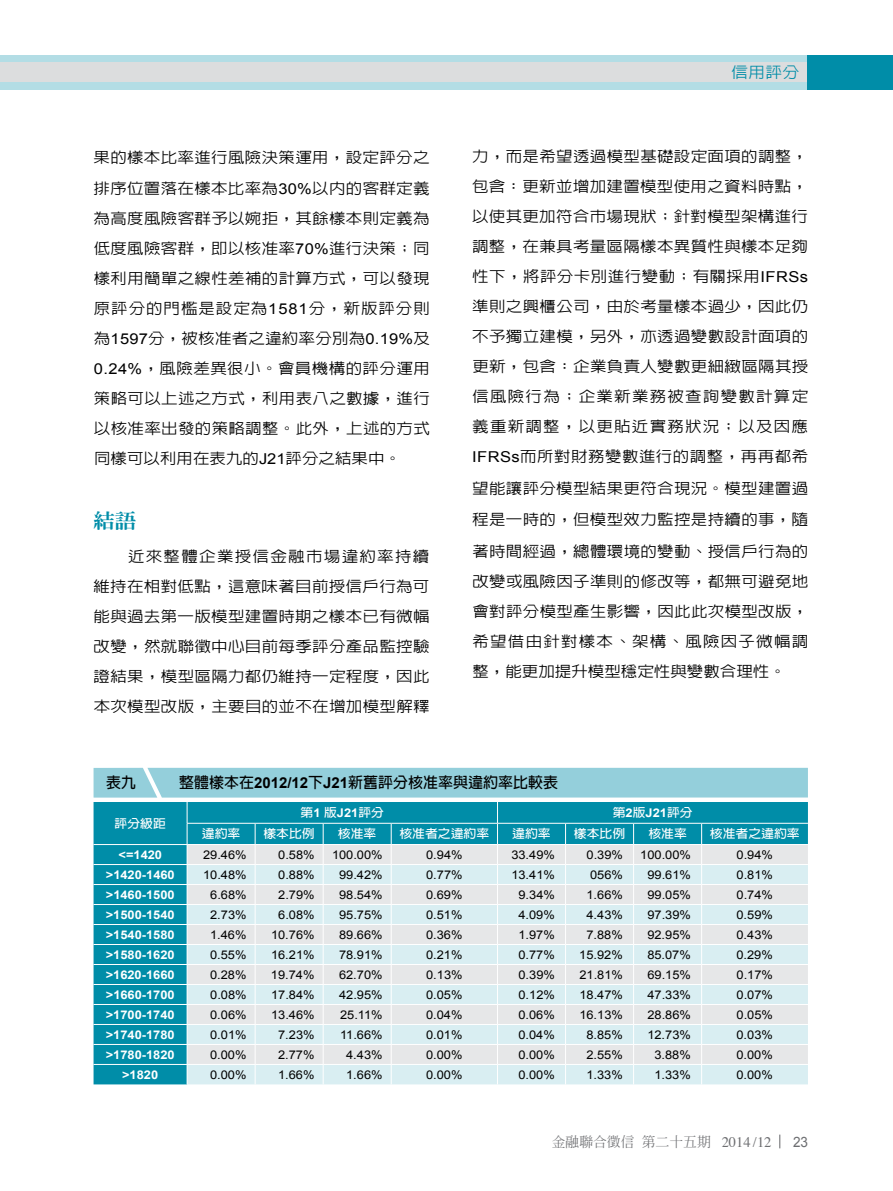
<style>
.page{position:relative;width:893px;height:1191px;background:#fff}
.page>*{position:absolute;margin:0;border:0;box-sizing:border-box;transform-origin:0 0}
.t1{font:800 19.5px "AR Ming B5";color:#008da8;scale:1.1 1}
.t2{font:500 15.3px "AR Hei B5";color:#008da8;scale:1.1 1}
.t3{font:500 15px/30px "AR Hei B5";letter-spacing:.02em;color:#000;text-align:justify;scale:1.1 1}
.t4{font:700 15px "AR Hei B5";color:#000}
.t5{font:14.25px "Arial";color:#6d6e71;scale:.95 1}
.t6{font:500 13.8px "AR Ming B5";color:#6d6e71}
.t7{font:12px "Arial";color:#000;scale:1.07 1}
.t8{font:700 12px "Arial";color:#fff;scale:1.07 1}
.t9{font:700 12px "AR Hei B5";color:#fff;scale:1.07 1}
.s1{font-family:"Arial";font-weight:400}
.s2{font-family:"Arial"}
.s3{font-family:"Times";font-weight:400;font-size:14.55px}
</style>
<div class="page">
<div style="left:0;top:55px;width:893px;height:34px;background:#b3dde5"></div>
<div style="left:0;top:62px;width:893px;height:20px;background:#dcddde"></div>
<div style="left:808px;top:55px;width:85px;height:34px;background:#008da8"></div>
<svg style="left:779px;top:1134px;width:1px;height:14px"></svg>
<svg style="left:94px;top:768px;width:714px;height:316px;background:#a7d3dc"></svg>
<p class="t3" style="left:94px;top:143px;width:307px">果的樣本比率進行風險決策運用，設定評分之排序位置落在樣本比率為<span class="s1">30%</span>以內的客群定義為高度風險客群予以婉拒，其餘樣本則定義為低度風險客群，即以核准率<span class="s1">70%</span>進行決策；同樣利用簡單之線性差補的計算方式，可以發現原評分的門檻是設定為<span class="s1">1581</span>分，新版評分則為<span class="s1">1597</span>分，被核准者之違約率分別為<span class="s1">0.19%</span>及<span class="s1">0.24%</span>，風險差異很小。會員機構的評分運用策略可以上述之方式，利用表八之數據，進行以核准率出發的策略調整。此外，上述的方式同樣可以利用在表九的<span class="s1">J21</span>評分之結果中。</p>
<h1 class="t1" style="left:94px;top:510px;width:41px">結語</h1>
<p class="t3" style="left:93px;top:541px;width:307px;text-indent:35px">近來整體企業授信金融市場違約率持續維持在相對低點，這意味著目前授信戶行為可能與過去第一版模型建置時期之樣本已有微幅改變，然就聯徵中心目前每季評分產品監控驗證結果，模型區隔力都仍維持一定程度，因此本次模型改版，主要目的並不在增加模型解釋</p>
<p class="t2" style="left:732px;top:65px;width:63px">信用評分</p>
<p class="t3" style="left:472px;top:141px;width:307px">力，而是希望透過模型基礎設定面項的調整，包含：更新並增加建置模型使用之資料時點，以使其更加符合市場現狀；針對模型架構進行調整，在兼具考量區隔樣本異質性與樣本足夠性下，將評分卡別進行變動；有關採用<span class="s1">IFRSs</span>準則之興櫃公司，由於考量樣本過少，因此仍不予獨立建模，另外，亦透過變數設計面項的更新，包含：企業負責人變數更細緻區隔其授信風險行為；企業新業務被查詢變數計算定義重新調整，以更貼近實務狀況；以及因應<span class="s1">IFRSs</span>而所對財務變數進行的調整，再再都希</p>
<p class="t3" style="left:472px;top:472px;width:307px;line-height:31.5px">望能讓評分模型結果更符合現況。模型建置過程是一時的，但模型效力監控是持續的事，隨著時間經過，總體環境的變動、授信戶行為的</p>
<p class="t3" style="left:472px;top:566px;width:307px">改變或風險因子準則的修改等，都無可避免地會對評分模型產生影響，因此此次模型改版，希望借由針對樣本、架構、風險因子微幅調整，能更加提升模型穩定性與變數合理性。</p>
<p class="t4" style="left:106px;top:775px;width:31px">表九</p>
<p class="t4" style="left:179px;top:775px;width:381px">整體樣本在<span class="s2">2012/12</span>下<span class="s2">J21</span>新舊評分核准率與違約率比較表</p>
<p class="t9" style="left:115px;top:817px;width:49px">評分級距</p>
<p class="t9" style="left:301px;top:806px;width:80px">第<span class="s2">1</span> 版<span class="s2">J21</span>評分</p>
<p class="t9" style="left:613px;top:806px;width:76px">第<span class="s2">2</span>版<span class="s2">J21</span>評分</p>
<p class="t9" style="left:202px;top:828px;width:38px">違約率</p>
<p class="t9" style="left:263px;top:828px;width:50px">樣本比例</p>
<p class="t9" style="left:338px;top:828px;width:37px">核准率</p>
<p class="t9" style="left:399px;top:828px;width:86px">核准者之違約率</p>
<p class="t9" style="left:512px;top:828px;width:37px">違約率</p>
<p class="t9" style="left:574px;top:828px;width:49px">樣本比例</p>
<p class="t9" style="left:648px;top:828px;width:37px">核准率</p>
<p class="t9" style="left:710px;top:828px;width:86px">核准者之違約率</p>
<p class="t8" style="left:119px;top:848px;width:42px">&lt;=1420</p>
<p class="t7" style="left:203px;top:848px;width:42px">29.46%</p>
<p class="t7" style="left:278px;top:848px;width:36px">0.58%</p>
<p class="t7" style="left:332px;top:848px;width:49px">100.00%</p>
<p class="t7" style="left:426px;top:848px;width:36px">0.94%</p>
<p class="t7" style="left:511px;top:848px;width:42px">33.49%</p>
<p class="t7" style="left:587px;top:848px;width:36px">0.39%</p>
<p class="t7" style="left:640px;top:848px;width:49px">100.00%</p>
<p class="t7" style="left:737px;top:848px;width:36px">0.94%</p>
<p class="t8" style="left:106px;top:868px;width:66px">&gt;1420-1460</p>
<p class="t7" style="left:203px;top:868px;width:42px">10.48%</p>
<p class="t7" style="left:278px;top:868px;width:36px">0.88%</p>
<p class="t7" style="left:339px;top:868px;width:42px">99.42%</p>
<p class="t7" style="left:426px;top:868px;width:36px">0.77%</p>
<p class="t7" style="left:511px;top:868px;width:42px">13.41%</p>
<p class="t7" style="left:590px;top:868px;width:32px">056%</p>
<p class="t7" style="left:647px;top:868px;width:42px">99.61%</p>
<p class="t7" style="left:737px;top:868px;width:36px">0.81%</p>
<p class="t8" style="left:106px;top:888px;width:66px">&gt;1460-1500</p>
<p class="t7" style="left:210px;top:888px;width:36px">6.68%</p>
<p class="t7" style="left:278px;top:888px;width:36px">2.79%</p>
<p class="t7" style="left:339px;top:888px;width:42px">98.54%</p>
<p class="t7" style="left:426px;top:888px;width:36px">0.69%</p>
<p class="t7" style="left:518px;top:888px;width:36px">9.34%</p>
<p class="t7" style="left:586px;top:888px;width:36px">1.66%</p>
<p class="t7" style="left:647px;top:888px;width:42px">99.05%</p>
<p class="t7" style="left:736px;top:888px;width:36px">0.74%</p>
<p class="t8" style="left:106px;top:908px;width:66px">&gt;1500-1540</p>
<p class="t7" style="left:210px;top:908px;width:36px">2.73%</p>
<p class="t7" style="left:278px;top:908px;width:36px">6.08%</p>
<p class="t7" style="left:339px;top:908px;width:42px">95.75%</p>
<p class="t7" style="left:426px;top:908px;width:36px">0.51%</p>
<p class="t7" style="left:518px;top:908px;width:36px">4.09%</p>
<p class="t7" style="left:586px;top:908px;width:36px">4.43%</p>
<p class="t7" style="left:647px;top:908px;width:42px">97.39%</p>
<p class="t7" style="left:736px;top:908px;width:36px">0.59%</p>
<p class="t8" style="left:106px;top:928px;width:66px">&gt;1540-1580</p>
<p class="t7" style="left:210px;top:928px;width:36px">1.46%</p>
<p class="t7" style="left:271px;top:928px;width:42px">10.76%</p>
<p class="t7" style="left:339px;top:928px;width:42px">89.66%</p>
<p class="t7" style="left:426px;top:928px;width:36px">0.36%</p>
<p class="t7" style="left:518px;top:928px;width:36px">1.97%</p>
<p class="t7" style="left:586px;top:928px;width:36px">7.88%</p>
<p class="t7" style="left:647px;top:928px;width:42px">92.95%</p>
<p class="t7" style="left:736px;top:928px;width:36px">0.43%</p>
<p class="t8" style="left:106px;top:948px;width:66px">&gt;1580-1620</p>
<p class="t7" style="left:210px;top:948px;width:36px">0.55%</p>
<p class="t7" style="left:271px;top:948px;width:42px">16.21%</p>
<p class="t7" style="left:339px;top:948px;width:42px">78.91%</p>
<p class="t7" style="left:426px;top:948px;width:36px">0.21%</p>
<p class="t7" style="left:518px;top:948px;width:36px">0.77%</p>
<p class="t7" style="left:579px;top:948px;width:42px">15.92%</p>
<p class="t7" style="left:647px;top:948px;width:42px">85.07%</p>
<p class="t7" style="left:736px;top:948px;width:36px">0.29%</p>
<p class="t8" style="left:106px;top:968px;width:66px">&gt;1620-1660</p>
<p class="t7" style="left:210px;top:968px;width:36px">0.28%</p>
<p class="t7" style="left:271px;top:968px;width:42px">19.74%</p>
<p class="t7" style="left:339px;top:968px;width:42px">62.70%</p>
<p class="t7" style="left:426px;top:968px;width:36px">0.13%</p>
<p class="t7" style="left:518px;top:968px;width:36px">0.39%</p>
<p class="t7" style="left:579px;top:968px;width:42px">21.81%</p>
<p class="t7" style="left:647px;top:968px;width:42px">69.15%</p>
<p class="t7" style="left:737px;top:968px;width:36px">0.17%</p>
<p class="t8" style="left:106px;top:988px;width:66px">&gt;1660-1700</p>
<p class="t7" style="left:210px;top:988px;width:36px">0.08%</p>
<p class="t7" style="left:271px;top:988px;width:42px">17.84%</p>
<p class="t7" style="left:339px;top:988px;width:42px">42.95%</p>
<p class="t7" style="left:426px;top:988px;width:36px">0.05%</p>
<p class="t7" style="left:518px;top:988px;width:36px">0.12%</p>
<p class="t7" style="left:579px;top:988px;width:42px">18.47%</p>
<p class="t7" style="left:647px;top:988px;width:42px">47.33%</p>
<p class="t7" style="left:736px;top:988px;width:36px">0.07%</p>
<p class="t8" style="left:106px;top:1008px;width:66px">&gt;1700-1740</p>
<p class="t7" style="left:210px;top:1008px;width:36px">0.06%</p>
<p class="t7" style="left:271px;top:1008px;width:42px">13.46%</p>
<p class="t7" style="left:340px;top:1008px;width:41px">25.11%</p>
<p class="t7" style="left:426px;top:1008px;width:36px">0.04%</p>
<p class="t7" style="left:518px;top:1008px;width:36px">0.06%</p>
<p class="t7" style="left:579px;top:1008px;width:42px">16.13%</p>
<p class="t7" style="left:647px;top:1008px;width:42px">28.86%</p>
<p class="t7" style="left:736px;top:1008px;width:36px">0.05%</p>
<p class="t8" style="left:106px;top:1028px;width:66px">&gt;1740-1780</p>
<p class="t7" style="left:210px;top:1028px;width:36px">0.01%</p>
<p class="t7" style="left:278px;top:1028px;width:36px">7.23%</p>
<p class="t7" style="left:340px;top:1028px;width:41px">11.66%</p>
<p class="t7" style="left:426px;top:1028px;width:36px">0.01%</p>
<p class="t7" style="left:518px;top:1028px;width:36px">0.04%</p>
<p class="t7" style="left:586px;top:1028px;width:36px">8.85%</p>
<p class="t7" style="left:647px;top:1028px;width:42px">12.73%</p>
<p class="t7" style="left:736px;top:1028px;width:36px">0.03%</p>
<p class="t8" style="left:106px;top:1048px;width:66px">&gt;1780-1820</p>
<p class="t7" style="left:210px;top:1048px;width:36px">0.00%</p>
<p class="t7" style="left:278px;top:1048px;width:36px">2.77%</p>
<p class="t7" style="left:346px;top:1048px;width:36px">4.43%</p>
<p class="t7" style="left:426px;top:1048px;width:36px">0.00%</p>
<p class="t7" style="left:518px;top:1048px;width:36px">0.00%</p>
<p class="t7" style="left:586px;top:1048px;width:36px">2.55%</p>
<p class="t7" style="left:654px;top:1048px;width:36px">3.88%</p>
<p class="t7" style="left:736px;top:1048px;width:36px">0.00%</p>
<p class="t8" style="left:122px;top:1068px;width:35px">&gt;1820</p>
<p class="t7" style="left:210px;top:1068px;width:36px">0.00%</p>
<p class="t7" style="left:278px;top:1068px;width:36px">1.66%</p>
<p class="t7" style="left:346px;top:1068px;width:36px">1.66%</p>
<p class="t7" style="left:426px;top:1068px;width:36px">0.00%</p>
<p class="t7" style="left:518px;top:1068px;width:36px">0.00%</p>
<p class="t7" style="left:586px;top:1068px;width:36px">1.33%</p>
<p class="t7" style="left:654px;top:1068px;width:36px">1.33%</p>
<p class="t7" style="left:736px;top:1068px;width:36px">0.00%</p>
<p class="t6" style="left:552px;top:1135px;width:221px">金融聯合徵信第二十五期 <span class="s3">2014 /12</span></p>
<p class="t5" style="left:793px;top:1133px;width:17px">23</p>
</div>
